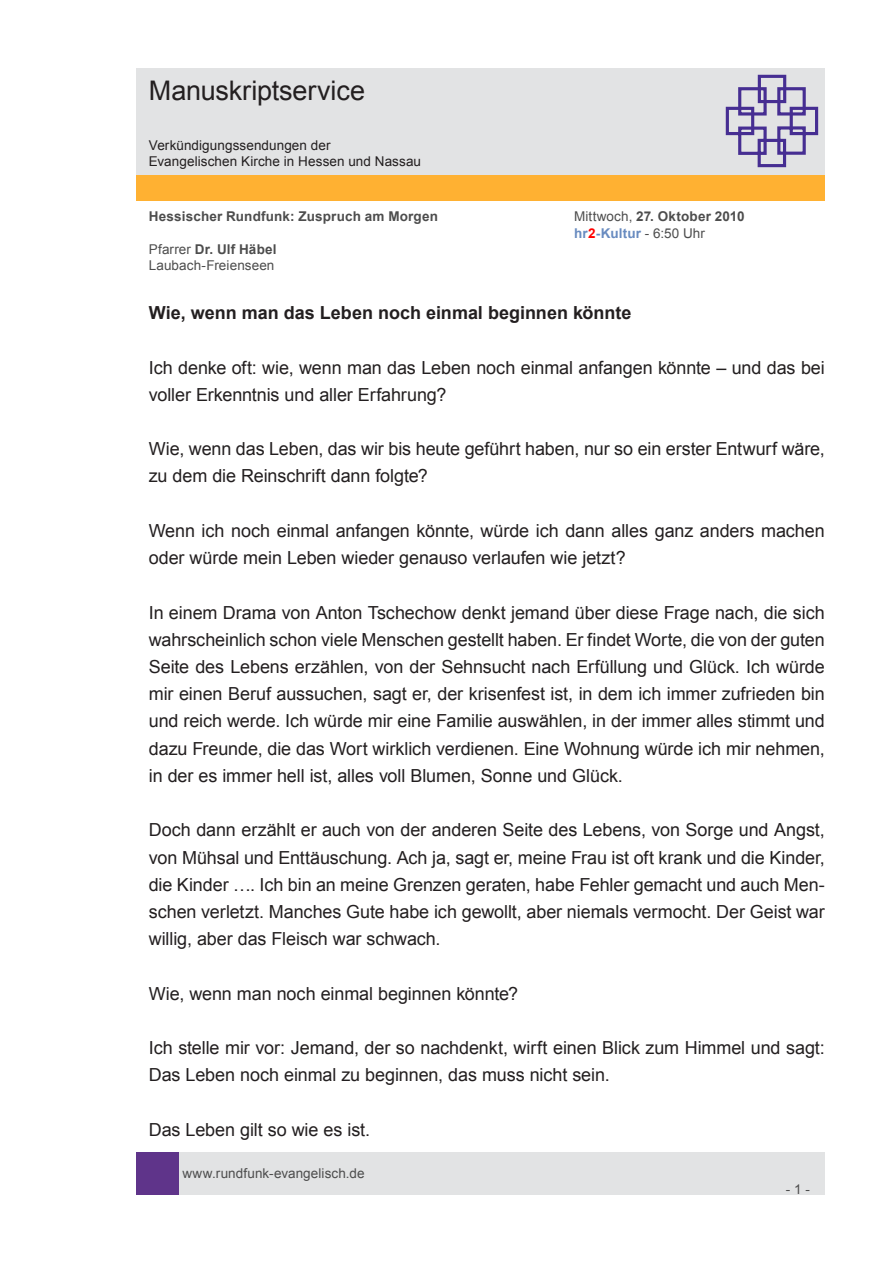
<style>
.page{position:relative;width:893px;height:1263px;background:#fff}
.page>*{position:absolute;margin:0;border:0;box-sizing:border-box;transform-origin:0 0}
.t1{font:27px "Arial";letter-spacing:-.005em;color:#231f20}
.t2{font:18px/27.2px "Arial";letter-spacing:-.005em;color:#231f20}
.t3{font:700 18px "Arial";color:#231f20}
.t4{font:13.5px/16.2px "Arial";letter-spacing:.005em;color:#4d4d4d}
.t5{font:13.5px/16.2px "Arial";letter-spacing:.005em;color:#231f20}
.t6{font:700 13.5px "Arial";letter-spacing:.015em;color:#4d4d4d}
.s1{font-weight:700}
.s2{font-weight:700;color:#688bc0}
.s3{font-weight:700;color:#f00}
</style>
<div class="page">
<div style="left:179px;top:1152px;width:646px;height:43px;background:#e2e3e4"></div>
<div style="left:136px;top:1152px;width:43px;height:43px;background:#5f348a"></div>
<div style="left:136px;top:175px;width:689px;height:26px;background:#ffb132"></div>
<div style="left:136px;top:68px;width:689px;height:106px;background:#e2e3e4"></div>
<svg style="left:725px;top:74px;width:94px;height:94px"></svg>
<h1 class="t1" style="left:149px;top:73px;width:218px">Manuskriptservice</h1>
<p class="t5" style="left:149px;top:137px;width:274px">Verkündigungssendungen der<br>Evangelischen Kirche in Hessen und Nassau</p>
<p class="t6" style="left:149px;top:208px;width:291px">Hessischer Rundfunk: Zuspruch am Morgen</p>
<p class="t4" style="left:574px;top:209px;width:172px">Mittwoch, <span class="s1">27. Oktober 2010 </span><span class="s2">hr</span><span class="s3">2</span><span class="s2">-Kultur</span> - 6:50 Uhr</p>
<p class="t4" style="left:149px;top:241px;width:129px">Pfarrer <span class="s1">Dr. Ulf Häbel<br></span>Laubach-Freienseen</p>
<p class="t3" style="left:149px;top:301px;width:484px">Wie, wenn man das Leben noch einmal beginnen könnte</p>
<p class="t2" style="left:149px;top:354px;width:677px">Ich denke oft: wie, wenn man das Leben noch einmal anfangen könnte – und das bei voller Erkenntnis und aller Erfahrung?</p>
<p class="t2" style="left:149px;top:435px;width:677px">Wie, wenn das Leben, das wir bis heute geführt haben, nur so ein erster Entwurf wäre, zu dem die Reinschrift dann folgte?</p>
<p class="t2" style="left:149px;top:517px;width:677px">Wenn ich noch einmal anfangen könnte, würde ich dann alles ganz anders machen oder würde mein Leben wieder genauso verlaufen wie jetzt?</p>
<p class="t2" style="left:149px;top:599px;width:678px;text-align:justify">In einem Drama von Anton Tschechow denkt jemand über diese Frage nach, die sich wahrscheinlich schon viele Menschen gestellt haben. Er findet Worte, die von der guten Seite des Lebens erzählen, von der Sehnsucht nach Erfüllung und Glück. Ich würde mir einen Beruf aussuchen, sagt er, der krisenfest ist, in dem ich immer zufrieden bin und reich werde. Ich würde mir eine Familie auswählen, in der immer alles stimmt und dazu Freunde, die das Wort wirklich verdienen. Eine Wohnung würde ich mir nehmen, in der es immer hell ist, alles voll Blumen, Sonne und Glück.</p>
<p class="t2" style="left:149px;top:817px;width:678px;text-align:justify">Doch dann erzählt er auch von der anderen Seite des Lebens, von Sorge und Angst, von Mühsal und Enttäuschung. Ach ja, sagt er, meine Frau ist oft krank und die Kinder, die Kinder …. Ich bin an meine Grenzen geraten, habe Fehler gemacht und auch Men&shy;schen verletzt. Manches Gute habe ich gewollt, aber niemals vermocht. Der Geist war willig, aber das Fleisch war schwach.</p>
<p class="t2" style="left:149px;top:980px;width:371px">Wie, wenn man noch einmal beginnen könnte?</p>
<p class="t2" style="left:149px;top:1034px;width:677px">Ich stelle mir vor: Jemand, der so nachdenkt, wirft einen Blick zum Himmel und sagt:<br>Das Leben noch einmal zu beginnen, das muss nicht sein.</p>
<p class="t2" style="left:149px;top:1116px;width:223px">Das Leben gilt so wie es ist.</p>
<p class="t4" style="left:182px;top:1165px;width:184px">www.rundfunk-evangelisch.de</p>
<p class="t4" style="left:786px;top:1181px;width:26px">- 1 -</p>
</div>
